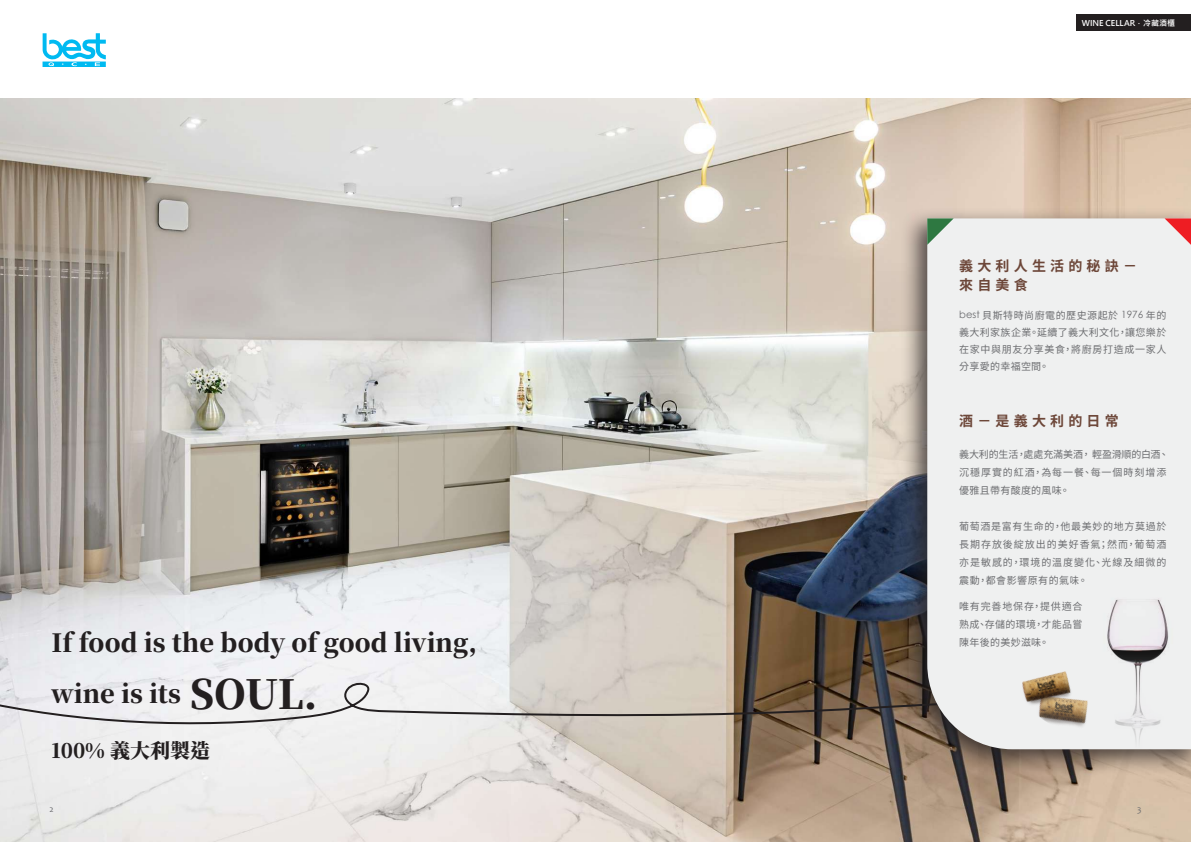
<style>
.page{position:relative;width:1191px;height:842px;background:#fff}
.page>*{position:absolute;margin:0;border:0;box-sizing:border-box;transform-origin:0 0}
.t1{font:800 25px/51.5px "Source Han Serif TC";color:#231f20}
.t2{font:800 20px "Source Han Serif TC";color:#231f20}
.t3{font:700 14px/18.5px "Noto Sans CJ Ktc";letter-spacing:.3em;color:#6d4739}
.t4{font:10px/18px "Noto Sans CJ Ktc";letter-spacing:.055em;color:#6c6d70;text-align:justify}
.t5{font:10px/18px "Noto Sans CJ Ktc";letter-spacing:.03em;color:#6c6d70}
.t6{font:9px "Candara";color:#6c6d70}
.t7{font:700 8px "Microsoft Jheng Hei";color:#fff}
.s1{font-size:40px}
.s2{font-family:"Century Gothic"}
</style>
<div class="page">
<img style="left:0;top:99px;width:1191px;height:743px">
<svg style="left:43px;top:33px;width:63px;height:34px"></svg>
<svg style="left:0;top:681px;width:900px;height:48px"></svg>
<div style="left:900px;top:207px;width:291px;height:569px;background:#231f20;opacity:.75"></div>
<div style="left:927px;top:218px;width:264px;height:531px;background:#eff0f0"></div>
<img style="left:1028px;top:716px;width:44px;height:25px">
<img style="left:1013px;top:658px;width:59px;height:58px">
<svg style="left:927px;top:218px;width:26px;height:27px"></svg>
<svg style="left:1164px;top:218px;width:27px;height:27px"></svg>
<img style="left:1072px;top:567px;width:119px;height:182px">
<div style="left:1076px;top:14px;width:115px;height:17px;background:#231f20"></div>
<p class="t7" style="left:1081px;top:18px;width:95px">WINE CELLAR．冷藏酒櫃</p>
<h1 class="t1" style="left:52px;top:617px;width:427px">If food is the body of good living, wine is its <span class="s1">SOUL.</span></h1>
<h2 class="t2" style="left:52px;top:739px;width:160px">100% 義大利製造</h2>
<h3 class="t3" style="left:959px;top:257px;width:179px">義大利人生活的秘訣－來自美食</h3>
<p class="t4" style="left:959px;top:307px;width:209px;line-height:17px"><span class="s2">best</span> 貝斯特時尚廚電的歷史源起於 <span class="s2">1976</span> 年的義大利家族企業。延續了義大利文化，讓您樂於在家中與朋友分享美食，將廚房打造成一家人分享愛的幸福空間。</p>
<h3 class="t3" style="left:959px;top:412px;width:161px">酒－是義大利的日常</h3>
<p class="t5" style="left:959px;top:445px;width:211px">義大利的生活，處處充滿美酒， 輕盈滑順的白酒、沉穩厚實的紅酒，為每一餐、每一個時刻增添優雅且帶有酸度的風味。</p>
<p class="t4" style="left:959px;top:517px;width:209px">葡萄酒是富有生命的，他最美妙的地方莫過於長期存放後綻放出的美好香氣；然而，葡萄酒亦是敏感的，環境的溫度變化、光線及細微的震動，都會影響原有的氣味。</p>
<p class="t4" style="left:959px;top:598px;width:125px">唯有完善地保存，提供適合熟成、存儲的環境，才能品嘗陳年後的美妙滋味。</p>
<p class="t6" style="left:49px;top:803px;width:6px">2</p>
<p class="t6" style="left:1137px;top:803px;width:6px">3</p>
</div>
